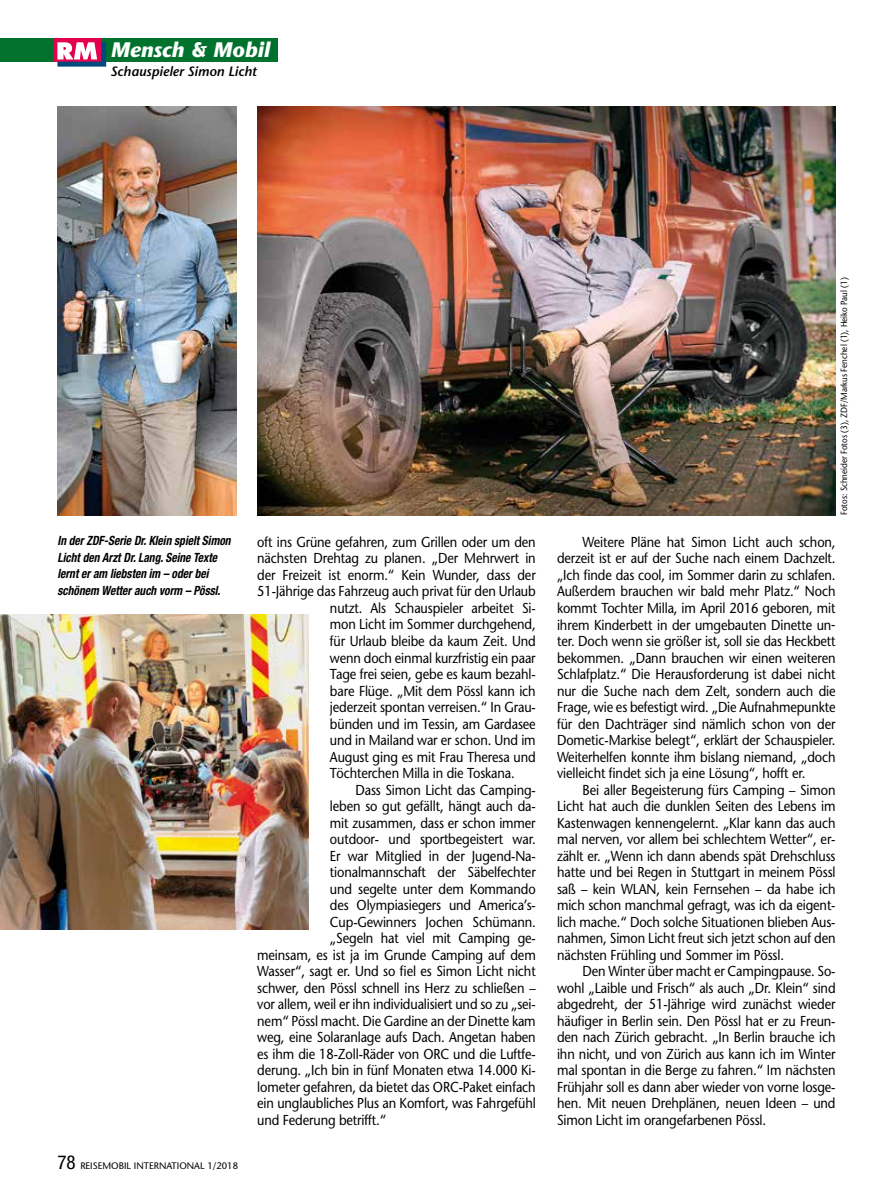
<style>
.page{position:relative;width:893px;height:1191px;background:#fff}
.page>*{position:absolute;margin:0;border:0;box-sizing:border-box;transform-origin:0 0}
.t1{font:italic 700 21px "Stone Sans Std";color:#fff}
.t2{font:500 14.4px/16.5px "Stone Sans Std";letter-spacing:-.01em;color:#000;text-align:justify;scale:.89 1}
.t3{font:italic 600 13.5px "Stone Sans Std";color:#000}
.t4{font:italic 700 condensed 12.75px/16.5px "Helvetica Neue LT Std";color:#000;scale:.9 1}
.t5{font:500 9.45px "Stone Sans Std";color:#000}
.t6{font:500 9px "Stone Sans Std";letter-spacing:-.005em;color:#000;scale:.9 1}
.s1{font-family:"Helvetica Neue LT Std";font-weight:400;font-stretch:condensed;font-size:19.2px}
</style>
<div class="page">
<img style="left:0;top:614px;width:309px;height:315px">
<img style="left:257px;top:106px;width:579px;height:409px">
<img style="left:57px;top:106px;width:179px;height:409px">
<div style="left:0;top:38px;width:277px;height:24px;background:#00722d"></div>
<div style="left:54px;top:38px;width:47px;height:24px;background:#e3004f"></div>
<svg style="left:57px;top:42px;width:128px;height:73px"></svg>
<h1 class="t1" style="left:111px;top:37px;width:161px">Mensch &amp; Mobil</h1>
<p class="t3" style="left:111px;top:63px;width:147px">Schauspieler Simon Licht</p>
<p class="t4" style="left:57px;top:533px;width:194px">In der ZDF-Serie Dr. Klein spielt Simon Licht den Arzt Dr. Lang. Seine Texte lernt er am liebsten im – oder bei schönem Wetter auch vorm – Pössl.</p>
<p class="t2" style="left:257px;top:534px;width:314px">oft ins Grüne gefahren, zum Grillen oder um den</p>
<p class="t2" style="left:257px;top:550px;width:314px">nächsten Drehtag zu planen. „Der Mehrwert in</p>
<p class="t2" style="left:257px;top:567px;width:314px">der Freizeit ist enorm.“ Kein Wunder, dass der</p>
<p class="t2" style="left:257px;top:583px;width:314px">51-Jährige das Fahrzeug auch privat für den Urlaub</p>
<p class="t2" style="left:330px;top:600px;width:233px">nutzt. Als Schauspieler arbeitet Si-</p>
<p class="t2" style="left:330px;top:616px;width:233px">mon Licht im Sommer durchgehend,</p>
<p class="t2" style="left:330px;top:633px;width:233px">für Urlaub bleibe da kaum Zeit. Und</p>
<p class="t2" style="left:330px;top:649px;width:233px">wenn doch einmal kurzfristig ein paar</p>
<p class="t2" style="left:330px;top:666px;width:233px">Tage frei seien, gebe es kaum bezahl-</p>
<p class="t2" style="left:330px;top:682px;width:233px">bare Flüge. „Mit dem Pössl kann ich</p>
<p class="t2" style="left:330px;top:699px;width:233px">jederzeit spontan verreisen.“ In Grau-</p>
<p class="t2" style="left:330px;top:715px;width:233px">bünden und im Tessin, am Gardasee</p>
<p class="t2" style="left:330px;top:732px;width:233px">und in Mailand war er schon. Und im</p>
<p class="t2" style="left:330px;top:748px;width:233px">August ging es mit Frau Theresa und</p>
<p class="t2" style="left:330px;top:765px;width:209px">Töchterchen Milla in die Toskana.</p>
<p class="t2" style="left:355px;top:781px;width:204px">Dass Simon Licht das Camping-</p>
<p class="t2" style="left:330px;top:798px;width:233px">leben so gut gefällt, hängt auch da-</p>
<p class="t2" style="left:330px;top:814px;width:233px">mit zusammen, dass er schon immer</p>
<p class="t2" style="left:330px;top:831px;width:233px">outdoor- und sportbegeistert war.</p>
<p class="t2" style="left:330px;top:847px;width:233px">Er war Mitglied in der Jugend-Na-</p>
<p class="t2" style="left:330px;top:864px;width:233px">tionalmannschaft der Säbelfechter</p>
<p class="t2" style="left:330px;top:880px;width:233px">und segelte unter dem Kommando</p>
<p class="t2" style="left:330px;top:897px;width:233px">des Olympiasiegers und America’s-</p>
<p class="t2" style="left:330px;top:913px;width:233px">Cup-Gewinners Jochen Schümann.</p>
<p class="t2" style="left:330px;top:930px;width:233px">„Segeln hat viel mit Camping ge-</p>
<p class="t2" style="left:257px;top:946px;width:314px">meinsam, es ist ja im Grunde Camping auf dem</p>
<p class="t2" style="left:257px;top:963px;width:314px">Wasser“, sagt er. Und so fiel es Simon Licht nicht</p>
<p class="t2" style="left:257px;top:979px;width:314px">schwer, den Pössl schnell ins Herz zu schließen –</p>
<p class="t2" style="left:257px;top:996px;width:314px">vor allem, weil er ihn individualisiert und so zu „sei-</p>
<p class="t2" style="left:257px;top:1012px;width:314px">nem“ Pössl macht. Die Gardine an der Dinette kam</p>
<p class="t2" style="left:257px;top:1029px;width:314px">weg, eine Solaranlage aufs Dach. Angetan haben</p>
<p class="t2" style="left:257px;top:1045px;width:314px">es ihm die 18-Zoll-Räder von ORC und die Luftfe-</p>
<p class="t2" style="left:257px;top:1062px;width:314px">derung. „Ich bin in fünf Monaten etwa 14.000 Ki-</p>
<p class="t2" style="left:257px;top:1078px;width:314px">lometer gefahren, da bietet das ORC-Paket einfach</p>
<p class="t2" style="left:257px;top:1095px;width:314px">ein unglaubliches Plus an Komfort, was Fahrgefühl</p>
<p class="t2" style="left:257px;top:1111px;width:146px">und Federung betrifft.“</p>
<p class="t5" style="left:57px;top:1159px;width:182px"><span class="s1">78</span> REISEMOBIL INTERNATIONAL 1/2018</p>
<p class="t6" style="left:839px;top:515px;width:265px;rotate:-90deg">Fotos: Schneider Fotos (3), ZDF/Markus Fenchel (1), Heiko Paul (1)</p>
<p class="t2" style="left:557px;top:534px;width:314px;text-indent:26px">Weitere Pläne hat Simon Licht auch schon, derzeit ist er auf der Suche nach einem Dachzelt. „Ich finde das cool, im Sommer darin zu schlafen.<br>Außerdem brauchen wir bald mehr Platz.“ Noch kommt Tochter Milla, im April 2016 geboren, mit ihrem Kinderbett in der umgebauten Dinette un&shy;ter. Doch wenn sie größer ist, soll sie das Heckbett bekommen. „Dann brauchen wir einen weiteren Schlafplatz.“ Die Herausforderung ist dabei nicht nur die Suche nach dem Zelt, sondern auch die Frage, wie es befestigt wird. „Die Aufnahmepunkte für den Dachträger sind nämlich schon von der Dometic-Markise belegt“, erklärt der Schauspieler.<br>Weiterhelfen konnte ihm bislang niemand, „doch vielleicht findet sich ja eine Lösung“, hofft er.</p>
<p class="t2" style="left:557px;top:781px;width:314px;text-indent:26px">Bei aller Begeisterung fürs Camping – Simon Licht hat auch die dunklen Seiten des Lebens im Kastenwagen kennengelernt. „Klar kann das auch mal nerven, vor allem bei schlechtem Wetter“, er&shy;zählt er. „Wenn ich dann abends spät Drehschluss hatte und bei Regen in Stuttgart in meinem Pössl saß – kein WLAN, kein Fernsehen – da habe ich mich schon manchmal gefragt, was ich da eigent&shy;lich mache.“ Doch solche Situationen blieben Aus&shy;nahmen, Simon Licht freut sich jetzt schon auf den nächsten Frühling und Sommer im Pössl.</p>
<p class="t2" style="left:557px;top:963px;width:314px;text-indent:26px">Den Winter über macht er Campingpause. So&shy;wohl „Laible und Frisch“ als auch „Dr. Klein“ sind abgedreht, der 51-Jährige wird zunächst wieder häufiger in Berlin sein. Den Pössl hat er zu Freun&shy;den nach Zürich gebracht. „In Berlin brauche ich ihn nicht, und von Zürich aus kann ich im Winter mal spontan in die Berge zu fahren.“ Im nächsten Frühjahr soll es dann aber wieder von vorne losge&shy;hen. Mit neuen Drehplänen, neuen Ideen – und Simon Licht im orangefarbenen Pössl.</p>
</div>
